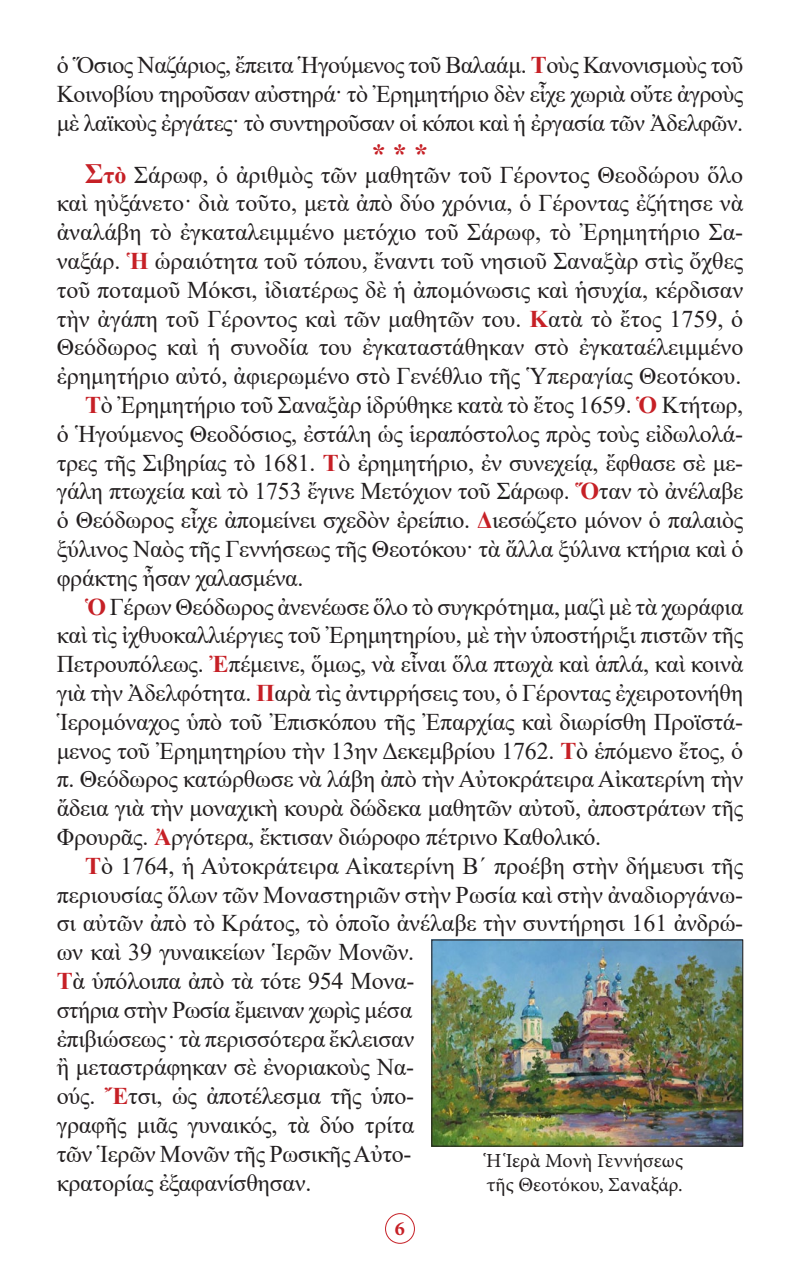
<style>
.page{position:relative;width:800px;height:1270px;background:#fff}
.page>*{position:absolute;margin:0;border:0;box-sizing:border-box;transform-origin:0 0}
.Asteriskoi{font:28px "CTOS New Times Bold Test 1";color:#c62026}
.t1{font:24px/28.8px "Times New Roman";letter-spacing:-.01em;color:#231f20;text-align:justify}
.t2{font:24px "Times New Roman";letter-spacing:-.03em;color:#231f20}
.t3{font:20px "Minion Pro";color:#231f20}
.t4{font:700 20px "Minion Pro";color:#c62026}
.s1{font-weight:700;color:#c62026}
.s2{font-weight:700;font-size:28px;color:#c62026}
</style>
<div class="page">
<div style="left:385px;top:1213px;width:30px;height:31px;border:1px solid #c62026;border-radius:50%"></div>
<img style="left:433px;top:941px;width:308px;height:204px">
<div style="left:431px;top:939px;width:312px;height:208px;border:1px solid #231f20"></div>
<p class="t1" style="left:57px;top:50px;width:688px">ὁ Ὅσιος Ναζάριος, ἔπειτα Ἡγούμενος τοῦ Βαλαάμ. <span class="s1">Τ</span>οὺς Κανονισμοὺς τοῦ Κοινοβίου τηροῦσαν αὐστηρά· τὸ Ἐρημητήριο δὲν εἶχε χωριὰ οὔτε ἀγροὺς μὲ λαϊκοὺς ἐργάτες· τὸ συντηροῦσαν οἱ κόποι καὶ ἡ ἐργασία τῶν Ἀδελφῶν.</p>
<p class="Asteriskoi" style="left:372px;top:138px;width:57px">* * *</p>
<p class="t1" style="left:57px;top:159px;width:688px;text-indent:28px"><span class="s2">Σ</span><span class="s1">τὸ</span> Σάρωφ, ὁ ἀριθμὸς τῶν μαθητῶν τοῦ Γέροντος Θεοδώρου ὅλο καὶ ηὐξάνετο· διὰ τοῦτο, μετὰ ἀπὸ δύο χρόνια, ὁ Γέροντας ἐζήτησε νὰ ἀναλάβη τὸ ἐγκαταλειμμένο μετόχιο τοῦ Σάρωφ, τὸ Ἐρημητήριο Σα&shy;ναξάρ. <span class="s1">Ἡ</span> ὡραιότητα τοῦ τόπου, ἔναντι τοῦ νησιοῦ Σαναξὰρ στὶς ὄχθες τοῦ ποταμοῦ Μόκσι, ἰδιατέρως δὲ ἡ ἀπομόνωσις καὶ ἡσυχία, κέρδισαν τὴν ἀγάπη τοῦ Γέροντος καὶ τῶν μαθητῶν του. <span class="s1">Κ</span>ατὰ τὸ ἔτος 1759, ὁ Θεόδωρος καὶ ἡ συνοδία του ἐγκαταστάθηκαν στὸ ἐγκαταέλειμμένο ἐρημητήριο αὐτό, ἀφιερωμένο στὸ Γενέθλιο τῆς Ὑπεραγίας Θεοτόκου.</p>
<p class="t1" style="left:57px;top:390px;width:688px;text-indent:28px"><span class="s1">Τ</span>ὸ Ἐρημητήριο τοῦ Σαναξὰρ ἱδρύθηκε κατὰ τὸ ἔτος 1659. <span class="s1">Ὁ</span> Κτήτωρ, ὁ Ἡγούμενος Θεοδόσιος, ἐστάλη ὡς ἱεραπόστολος πρὸς τοὺς εἰδωλολά&shy;τρες τῆς Σιβηρίας τὸ 1681. <span class="s1">Τ</span>ὸ ἐρημητήριο, ἐν συνεχείᾳ, ἔφθασε σὲ με&shy;γάλη πτωχεία καὶ τὸ 1753 ἔγινε Μετόχιον τοῦ Σάρωφ. <span class="s1">Ὅ</span>ταν τὸ ἀνέλαβε ὁ Θεόδωρος εἶχε ἀπομείνει σχεδὸν ἐρείπιο. <span class="s1">Δ</span>ιεσώζετο μόνον ὁ παλαιὸς ξύλινος Ναὸς τῆς Γεννήσεως τῆς Θεοτόκου· τὰ ἄλλα ξύλινα κτήρια καὶ ὁ φράκτης ἦσαν χαλασμένα.</p>
<p class="t1" style="left:57px;top:591px;width:688px;text-indent:28px"><span class="s1">Ὁ</span> Γέρων Θεόδωρος ἀνενέωσε ὅλο τὸ συγκρότημα, μαζὶ μὲ τὰ χωράφια καὶ τὶς ἰχθυοκαλλιέργιες τοῦ Ἐρημητηρίου, μὲ τὴν ὑποστήριξι πιστῶν τῆς Πετρουπόλεως. <span class="s1">Ἐ</span>πέμεινε, ὅμως, νὰ εἶναι ὅλα πτωχὰ καὶ ἁπλά, καὶ κοινὰ γιὰ τὴν Ἀδελφότητα. <span class="s1">Π</span>αρὰ τὶς ἀντιρρήσεις του, ὁ Γέροντας ἐχειροτονήθη Ἱερομόναχος ὑπὸ τοῦ Ἐπισκόπου τῆς Ἐπαρχίας καὶ διωρίσθη Προϊστά&shy;μενος τοῦ Ἐρημητηρίου τὴν 13ην Δεκεμβρίου 1762. <span class="s1">Τ</span>ὸ ἑπόμενο ἔτος, ὁ π. Θεόδωρος κατώρθωσε νὰ λάβη ἀπὸ τὴν Αὐτοκράτειρα Αἰκατερίνη τὴν ἄδεια γιὰ τὴν μοναχικὴ κουρὰ δώδεκα μαθητῶν αὐτοῦ, ἀποστράτων τῆς Φρουρᾶς. <span class="s1">Ἀ</span>ργότερα, ἔκτισαν διώροφο πέτρινο Καθολικό.</p>
<p class="t1" style="left:57px;top:851px;width:688px;text-indent:28px"><span class="s1">Τ</span>ὸ 1764, ἡ Αὐτοκράτειρα Αἰκατερίνη Β΄ προέβη στὴν δήμευσι τῆς περιουσίας ὅλων τῶν Μοναστηριῶν στὴν Ρωσία καὶ στὴν ἀναδιοργάνω&shy;σι αὐτῶν ἀπὸ τὸ Κράτος, τὸ ὁποῖο ἀνέλαβε τὴν συντήρησι 161 ἀνδρώ&shy;ων καὶ 39 γυναικείων Ἱερῶν Μονῶν.</p>
<p class="t1" style="left:57px;top:966px;width:359px"><span class="s1">Τ</span>ὰ ὑπόλοιπα ἀπὸ τὰ τότε 954 Μονα-</p>
<p class="t2" style="left:57px;top:993px;width:357px">στήρια στὴν Ρωσία ἔμειναν χωρὶς μέσα</p>
<p class="t1" style="left:57px;top:1023px;width:359px">ἐπιβιώσεως· τὰ περισσότερα ἔκλεισαν ἢ μεταστράφηκαν σὲ ἐνοριακοὺς Να&shy;ούς. <span class="s1">Ἔ</span>τσι, ὡς ἀποτέλεσμα τῆς ὑπο-</p>
<p class="t1" style="left:57px;top:1110px;width:359px">γραφῆς μιᾶς γυναικός, τὰ δύο τρίτα</p>
<p class="t1" style="left:57px;top:1139px;width:356px">τῶν Ἱερῶν Μονῶν τῆς Ρωσικῆς Αὐτο&shy;κρατορίας ἐξαφανίσθησαν.</p>
<p class="t3" style="left:486px;top:1147px;width:199px">Ἡ Ἱερὰ Μονὴ Γεννήσεως</p>
<p class="t3" style="left:486px;top:1171px;width:198px">τῆς Θεοτόκου, Σαναξάρ.</p>
<p class="t4" style="left:395px;top:1215px;width:11px">6</p>
</div>
